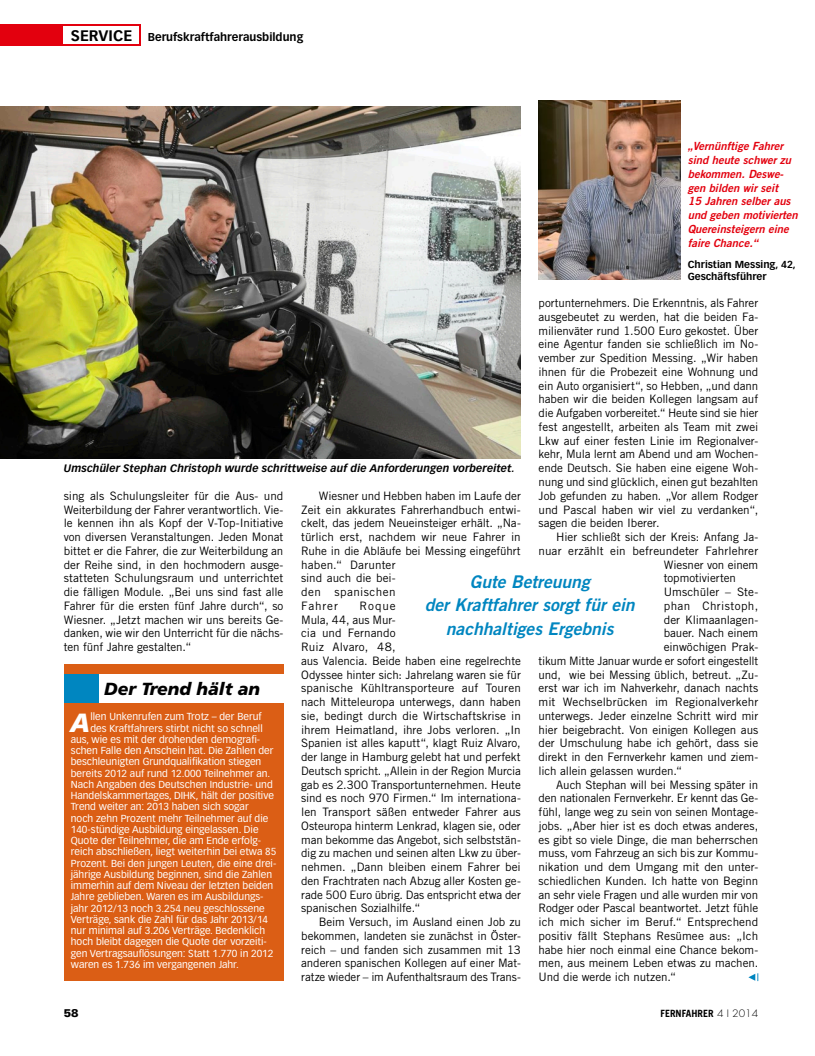
<style>
.page{position:relative;width:815px;height:1056px;background:#fff}
.page>*{position:absolute;margin:0;border:0;box-sizing:border-box;transform-origin:0 0}
.t1{font:italic 900 25.75px "Vectora LT Std";color:#fff}
.t2{font:17.5px/23.8px "Trade Gothic LT Std Bd 2 Obl";color:#0086c0;text-align:center}
.t3{font:italic 900 17.5px "Frutiger LT Std";color:#000}
.t4{font:11.62px/13.8px "Trade Gothic LT Std";letter-spacing:-.005em;color:#000;text-align:justify}
.t5{font:11.62px "Trade Gothic LT Std";letter-spacing:.03em;color:#000}
.t6{font:11.25px/13.8px "Trade Gothic LT Std Bd 2 Obl";color:#e3000e}
.t7{font:700 11.25px "Vectora LT Std";color:#000}
.t8{font:900 11.25px "Univers LT Std";color:#000}
.t9{font:italic 700 10.62px "Vectora LT Std";letter-spacing:.01em;color:#000}
.t10{font:10px "Vectora LT Std";color:#fff}
.t11{font:700 10px/11.2px "Vectora LT Std";color:#000}
.t12{font:700 10px "Trade Gothic LT Std";color:#000}
.s1{font-size:15px}
.s2{font-family:"Futura Std";font-weight:300}
</style>
<div class="page">
<img style="left:0;top:106px;width:521px;height:352px">
<img style="left:539px;top:101px;width:141px;height:179px">
<div style="left:0;top:25px;width:141px;height:21px;background:#e3000e"></div>
<div style="left:64px;top:27px;width:75px;height:17px;background:#fff"></div>
<svg style="left:748px;top:973px;width:10px;height:8px"></svg>
<div style="left:64px;top:665px;width:219px;height:316px;background:#db5e15"></div>
<div style="left:64px;top:674px;width:35px;height:28px;background:#0086c0"></div>
<div style="left:99px;top:674px;width:184px;height:28px;background:#fff"></div>
<p class="t7" style="left:71px;top:31px;width:234px"><span class="s1">service</span> Berufskraftfahrerausbildung</p>
<p class="t6" style="left:688px;top:140px;width:112px">„Vernünftige Fahrer sind heute schwer zu bekommen. Deswe&shy;gen bilden wir seit<br>15 Jahren selber aus und geben motivierten<br>Quereinsteigern eine faire Chance.“</p>
<p class="t11" style="left:688px;top:259px;width:110px">Christian Messing, 42,<br>Geschäftsführer</p>
<p class="t4" style="left:539px;top:296px;width:221px">portunternehmers. Die Erkenntnis, als Fahrer ausgebeutet zu werden, hat die beiden Fa&shy;milienväter rund 1.500 Euro gekostet. Über eine Agentur fanden sie schließlich im No&shy;vember zur Spedition Messing. „Wir haben ihnen für die Probezeit eine Wohnung und ein Auto organisiert“, so Hebben, „und dann haben wir die beiden Kollegen langsam auf die Aufgaben vorbereitet.“ Heute sind sie hier fest angestellt, arbeiten als Team mit zwei Lkw auf einer festen Linie im Regionalver&shy;kehr, Mula lernt am Abend und am Wochen&shy;ende Deutsch. Sie haben eine eigene Woh&shy;nung und sind glücklich, einen gut bezahlten Job gefunden zu haben. „Vor allem Rodger und Pascal haben wir viel zu verdanken“, sagen die beiden Iberer.</p>
<p class="t4" style="left:556px;top:530px;width:203px">Hier schließt sich der Kreis: Anfang Ja-</p>
<p class="t4" style="left:539px;top:544px;width:221px">nuar erzählt ein befreundeter Fahrlehrer</p>
<p class="t4" style="left:664px;top:557px;width:96px">Wiesner von einem</p>
<p class="t4" style="left:664px;top:571px;width:74px">topmotivierten</p>
<p class="t4" style="left:664px;top:585px;width:96px">Umschüler – Ste-</p>
<p class="t5" style="left:664px;top:599px;width:96px">phan Christoph,</p>
<p class="t4" style="left:664px;top:612px;width:96px">der Klimaanlagen-</p>
<p class="t4" style="left:664px;top:626px;width:96px">bauer. Nach einem</p>
<p class="t4" style="left:664px;top:640px;width:96px">einwöchigen Prak-</p>
<p class="t4" style="left:539px;top:654px;width:221px">tikum Mitte Januar wurde er sofort eingestellt</p>
<p class="t4" style="left:539px;top:667px;width:221px">und, wie bei Messing üblich, betreut. „Zu-</p>
<p class="t4" style="left:539px;top:681px;width:221px">erst war ich im Nahverkehr, danach nachts</p>
<p class="t4" style="left:539px;top:695px;width:221px">mit Wechselbrücken im Regionalverkehr</p>
<p class="t4" style="left:539px;top:709px;width:221px">unterwegs. Jeder einzelne Schritt wird mir</p>
<p class="t4" style="left:539px;top:722px;width:221px">hier beigebracht. Von einigen Kollegen aus</p>
<p class="t4" style="left:539px;top:736px;width:221px">der Umschulung habe ich gehört, dass sie</p>
<p class="t4" style="left:539px;top:750px;width:221px">direkt in den Fernverkehr kamen und ziem-</p>
<p class="t4" style="left:539px;top:764px;width:145px">lich allein gelassen wurden.“</p>
<p class="t4" style="left:556px;top:777px;width:203px">Auch Stephan will bei Messing später in</p>
<p class="t4" style="left:539px;top:791px;width:221px">den nationalen Fernverkehr. Er kennt das Ge-</p>
<p class="t4" style="left:539px;top:805px;width:220px">fühl, lange weg zu sein von seinen Montage-</p>
<p class="t4" style="left:539px;top:819px;width:221px">jobs. „Aber hier ist es doch etwas anderes,</p>
<p class="t4" style="left:539px;top:832px;width:221px">es gibt so viele Dinge, die man beherrschen</p>
<p class="t4" style="left:539px;top:846px;width:221px">muss, vom Fahrzeug an sich bis zur Kommu-</p>
<p class="t4" style="left:539px;top:860px;width:221px">nikation und dem Umgang mit den unter-</p>
<p class="t4" style="left:539px;top:874px;width:221px">schiedlichen Kunden. Ich hatte von Beginn</p>
<p class="t4" style="left:539px;top:887px;width:221px">an sehr viele Fragen und alle wurden mir von</p>
<p class="t4" style="left:539px;top:901px;width:221px">Rodger oder Pascal beantwortet. Jetzt fühle</p>
<p class="t4" style="left:539px;top:915px;width:221px">ich mich sicher im Beruf.“ Entsprechend</p>
<p class="t4" style="left:539px;top:929px;width:221px">positiv fällt Stephans Resümee aus: „Ich</p>
<p class="t4" style="left:539px;top:942px;width:221px">habe hier noch einmal eine Chance bekom-</p>
<p class="t4" style="left:539px;top:956px;width:221px">men, aus meinem Leben etwas zu machen.</p>
<p class="t4" style="left:539px;top:970px;width:139px">Und die werde ich nutzen.“</p>
<p class="t9" style="left:64px;top:462px;width:453px">Umschüler Stephan Christoph wurde schrittweise auf die Anforderungen vorbereitet.</p>
<p class="t4" style="left:64px;top:489px;width:221px">sing als Schulungsleiter für die Aus- und Weiterbildung der Fahrer verantwortlich. Vie&shy;le kennen ihn als Kopf der V-Top-Initiative von diversen Veranstaltungen. Jeden Monat bittet er die Fahrer, die zur Weiterbildung an der Reihe sind, in den hochmodern ausge&shy;statteten Schulungsraum und unterrichtet die fälligen Module. „Bei uns sind fast alle Fahrer für die ersten fünf Jahre durch“, so Wiesner. „Jetzt machen wir uns bereits Ge&shy;danken, wie wir den Unterricht für die nächs&shy;ten fünf Jahre gestalten.“</p>
<p class="t4" style="left:301px;top:489px;width:221px;text-align:left;text-indent:18px">Wiesner und Hebben haben im Laufe der<br>Zeit ein akkurates Fahrerhandbuch entwi&shy;ckelt, das jedem Neueinsteiger erhält. „Na&shy;türlich erst, nachdem wir neue Fahrer in<br>Ruhe in die Abläufe bei Messing eingeführt haben.“ Darunter<br>sind auch die bei-<br>den spanischen<br>Fahrer</p>
<h2 class="t2" style="left:425px;top:570px;width:211px">Gute Betreuung<br>der Kraftfahrer sorgt für ein nachhaltiges Ergebnis</h2>
<p class="t4" style="left:301px;top:599px;width:221px;text-align:left;text-indent:58px">Roque<br>Mula, 44, aus Mur-<br>cia und Fernando<br>Ruiz Alvaro, 48,<br>aus Valencia. Beide haben eine regelrechte Odyssee hinter sich: Jahrelang waren sie für spanische Kühltransporteure auf Touren nach Mitteleuropa unterwegs, dann haben sie, bedingt durch die Wirtschaftskrise in ihrem Heimatland, ihre Jobs verloren. „In Spanien ist alles kaputt“, klagt Ruiz Alvaro, der lange in Hamburg gelebt hat und perfekt Deutsch spricht. „Allein in der Region Murcia gab es 2.300 Transportunternehmen. Heute sind es noch 970 Firmen.“ Im internationa&shy;len Transport säßen entweder Fahrer aus Osteuropa hinterm Lenkrad, klagen sie, oder man bekomme das Angebot, sich selbststän&shy;dig zu machen und seinen alten Lkw zu über&shy;nehmen. „Dann bleiben einem Fahrer bei den Frachtraten nach Abzug aller Kosten ge&shy;rade 500 Euro übrig. Das entspricht etwa der spanischen Sozialhilfe.“</p>
<p class="t4" style="left:301px;top:915px;width:221px;text-indent:18px">Beim Versuch, im Ausland einen Job zu bekommen, landeten sie zunächst in Öster&shy;reich – und fanden sich zusammen mit 13 anderen spanischen Kollegen auf einer Mat&shy;ratze wieder – im Aufenthaltsraum des Trans-</p>
<h2 class="t3" style="left:104px;top:678px;width:158px">Der Trend hält an</h2>
<h1 class="t1" style="left:71px;top:707px;width:21px">A</h1>
<p class="t10" style="left:90px;top:711px;width:173px">llen Unkenrufen zum Trotz – der Beruf</p>
<p class="t10" style="left:90px;top:722px;width:174px">des Kraftfahrers stirbt nicht so schnell</p>
<p class="t10" style="left:71px;top:733px;width:191px">aus, wie es mit der drohenden demografi-</p>
<p class="t10" style="left:71px;top:745px;width:204px">schen Falle den Anschein hat. Die Zahlen der</p>
<p class="t10" style="left:71px;top:756px;width:192px">beschleunigten Grundqualifikation stiegen</p>
<p class="t10" style="left:71px;top:767px;width:201px">bereits 2012 auf rund 12.000 Teilnehmer an.</p>
<p class="t10" style="left:71px;top:778px;width:203px">Nach Angaben des Deutschen Industrie- und</p>
<p class="t10" style="left:71px;top:790px;width:205px">Handelskammertages, DIHK, hält der positive</p>
<p class="t10" style="left:71px;top:801px;width:179px">Trend weiter an: 2013 haben sich sogar</p>
<p class="t10" style="left:71px;top:812px;width:199px">noch zehn Prozent mehr Teilnehmer auf die</p>
<p class="t10" style="left:71px;top:823px;width:189px">140-stündige Ausbildung eingelassen. Die</p>
<p class="t10" style="left:71px;top:835px;width:192px">Quote der Teilnehmer, die am Ende erfolg-</p>
<p class="t10" style="left:71px;top:846px;width:207px">reich abschließen, liegt weiterhin bei etwa 85</p>
<p class="t10" style="left:71px;top:857px;width:207px">Prozent. Bei den jungen Leuten, die eine drei-</p>
<p class="t10" style="left:71px;top:868px;width:203px">jährige Ausbildung beginnen, sind die Zahlen</p>
<p class="t10" style="left:71px;top:880px;width:204px">immerhin auf dem Niveau der letzten beiden</p>
<p class="t10" style="left:71px;top:891px;width:194px">Jahre geblieben. Waren es im Ausbildungs-</p>
<p class="t10" style="left:71px;top:902px;width:195px">jahr 2012/13 noch 3.254 neu geschlossene</p>
<p class="t10" style="left:71px;top:913px;width:199px">Verträge, sank die Zahl für das Jahr 2013/14</p>
<p class="t10" style="left:71px;top:925px;width:196px">nur minimal auf 3.206 Verträge. Bedenklich</p>
<p class="t10" style="left:71px;top:936px;width:198px">hoch bleibt dagegen die Quote der vorzeiti-</p>
<p class="t10" style="left:71px;top:947px;width:204px">gen Vertragsauflösungen: Statt 1.770 in 2012</p>
<p class="t10" style="left:71px;top:958px;width:169px">waren es 1.736 im vergangenen Jahr.</p>
<p class="t8" style="left:64px;top:1005px;width:17px">58</p>
<p class="t12" style="left:661px;top:1007px;width:99px">FERNFAHRER <span class="s2">4 I 2014</span></p>
</div>
